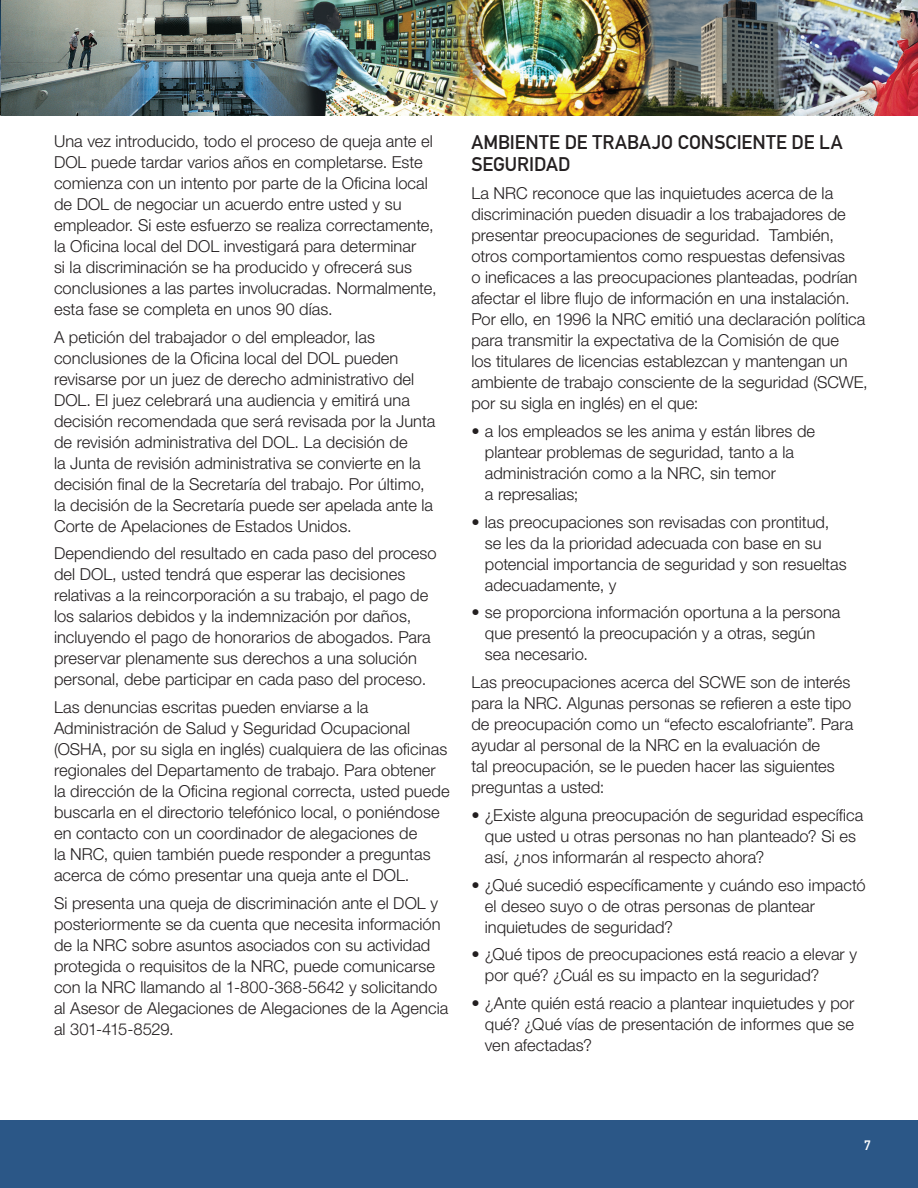
<style>
.page{position:relative;width:918px;height:1188px;background:#fff}
.page>*{position:absolute;margin:0;border:0;box-sizing:border-box;transform-origin:0 0}
.subhead_B_level{font:19.5px/22.5px "DIN Mittelschrift Std";letter-spacing:.005em;color:#231f20}
.main_body{font:300 16.5px/21px "Helvetica Neue LT Std";color:#231f20}
.t1{font:13.5px "DIN Mittelschrift Std";color:#fff}
</style>
<div class="page">
<div style="left:0;top:1120px;width:918px;height:68px;background:#2b5787"></div>
<img style="left:0;top:0;width:918px;height:115px">
<p class="main_body" style="left:54px;top:130px;width:384px">Una vez introducido, todo el proceso de queja ante el DOL puede tardar varios años en completarse. Este comienza con un intento por parte de la Oficina local de DOL de negociar un acuerdo entre usted y su empleador. Si este esfuerzo se realiza correctamente, la Oficina local del DOL investigará para determinar<br>si la discriminación se ha producido y ofrecerá sus conclusiones a las partes involucradas. Normalmente, esta fase se completa en unos 90 días.</p>
<p class="main_body" style="left:54px;top:326px;width:383px">A petición del trabajador o del empleador, las conclusiones de la Oficina local del DOL pueden revisarse por un juez de derecho administrativo del DOL. El juez celebrará una audiencia y emitirá una decisión recomendada que será revisada por la Junta de revisión administrativa del DOL. La decisión de<br>la Junta de revisión administrativa se convierte en la decisión final de la Secretaría del trabajo. Por último, la decisión de la Secretaría puede ser apelada ante la Corte de Apelaciones de Estados Unidos.</p>
<p class="main_body" style="left:54px;top:543px;width:384px">Dependiendo del resultado en cada paso del proceso del DOL, usted tendrá que esperar las decisiones relativas a la reincorporación a su trabajo, el pago de los salarios debidos y la indemnización por daños, incluyendo el pago de honorarios de abogados. Para preservar plenamente sus derechos a una solución personal, debe participar en cada paso del proceso.</p>
<p class="main_body" style="left:54px;top:696px;width:397px">Las denuncias escritas pueden enviarse a la Administración de Salud y Seguridad Ocupacional (OSHA, por su sigla en inglés) cualquiera de las oficinas regionales del Departamento de trabajo. Para obtener la dirección de la Oficina regional correcta, usted puede buscarla en el directorio telefónico local, o poniéndose en contacto con un coordinador de alegaciones de<br>la NRC, quien también puede responder a preguntas acerca de cómo presentar una queja ante el DOL.</p>
<p class="main_body" style="left:54px;top:892px;width:396px">Si presenta una queja de discriminación ante el DOL y posteriormente se da cuenta que necesita información de la NRC sobre asuntos asociados con su actividad protegida o requisitos de la NRC, puede comunicarse con la NRC llamando al 1-800-368-5642 y solicitando al Asesor de Alegaciones de Alegaciones de la Agencia al 301-415-8529.</p>
<p class="subhead_B_level" style="left:471px;top:131px;width:373px">AMBIENTE DE TRABAJO CONSCIENTE DE LA<br>SEGURIDAD</p>
<p class="main_body" style="left:471px;top:182px;width:398px">La NRC reconoce que las inquietudes acerca de la discriminación pueden disuadir a los trabajadores de presentar preocupaciones de seguridad. También, otros comportamientos como respuestas defensivas<br>o ineficaces a las preocupaciones planteadas, podrían afectar el libre flujo de información en una instalación.<br>Por ello, en 1996 la NRC emitió una declaración política para transmitir la expectativa de la Comisión de que<br>los titulares de licencias establezcan y mantengan un ambiente de trabajo consciente de la seguridad (SCWE, por su sigla en inglés) en el que:</p>
<p class="main_body" style="left:485px;top:420px;width:332px;text-indent:-14px">• a los empleados se les anima y están libres de plantear problemas de seguridad, tanto a la administración como a la NRC, sin temor<br>a represalias;</p>
<p class="main_body" style="left:485px;top:511px;width:363px;text-indent:-14px">• las preocupaciones son revisadas con prontitud, se les da la prioridad adecuada con base en su potencial importancia de seguridad y son resueltas adecuadamente, y</p>
<p class="main_body" style="left:485px;top:602px;width:357px;text-indent:-14px">• se proporciona información oportuna a la persona que presentó la preocupación y a otras, según sea necesario.</p>
<p class="main_body" style="left:471px;top:671px;width:383px">Las preocupaciones acerca del SCWE son de interés para la NRC. Algunas personas se refieren a este tipo de preocupación como un “efecto escalofriante”. Para ayudar al personal de la NRC en la evaluación de<br>tal preocupación, se le pueden hacer las siguientes preguntas a usted:</p>
<p class="main_body" style="left:485px;top:804px;width:380px;text-indent:-14px">• ¿Existe alguna preocupación de seguridad específica que usted u otras personas no han planteado? Si es así, ¿nos informarán al respecto ahora?</p>
<p class="main_body" style="left:485px;top:874px;width:382px;text-indent:-14px">• ¿Qué sucedió específicamente y cuándo eso impactó el deseo suyo o de otras personas de plantear inquietudes de seguridad?</p>
<p class="main_body" style="left:485px;top:944px;width:374px;text-indent:-14px">• ¿Qué tipos de preocupaciones está reacio a elevar y por qué? ¿Cuál es su impacto en la seguridad?</p>
<p class="main_body" style="left:485px;top:992px;width:371px;text-align:justify;text-indent:-14px">• ¿Ante quién está reacio a plantear inquietudes y por qué? ¿Qué vías de presentación de informes que se ven afectadas?</p>
<p class="t1" style="left:864px;top:1137px;width:8px">7</p>
</div>
